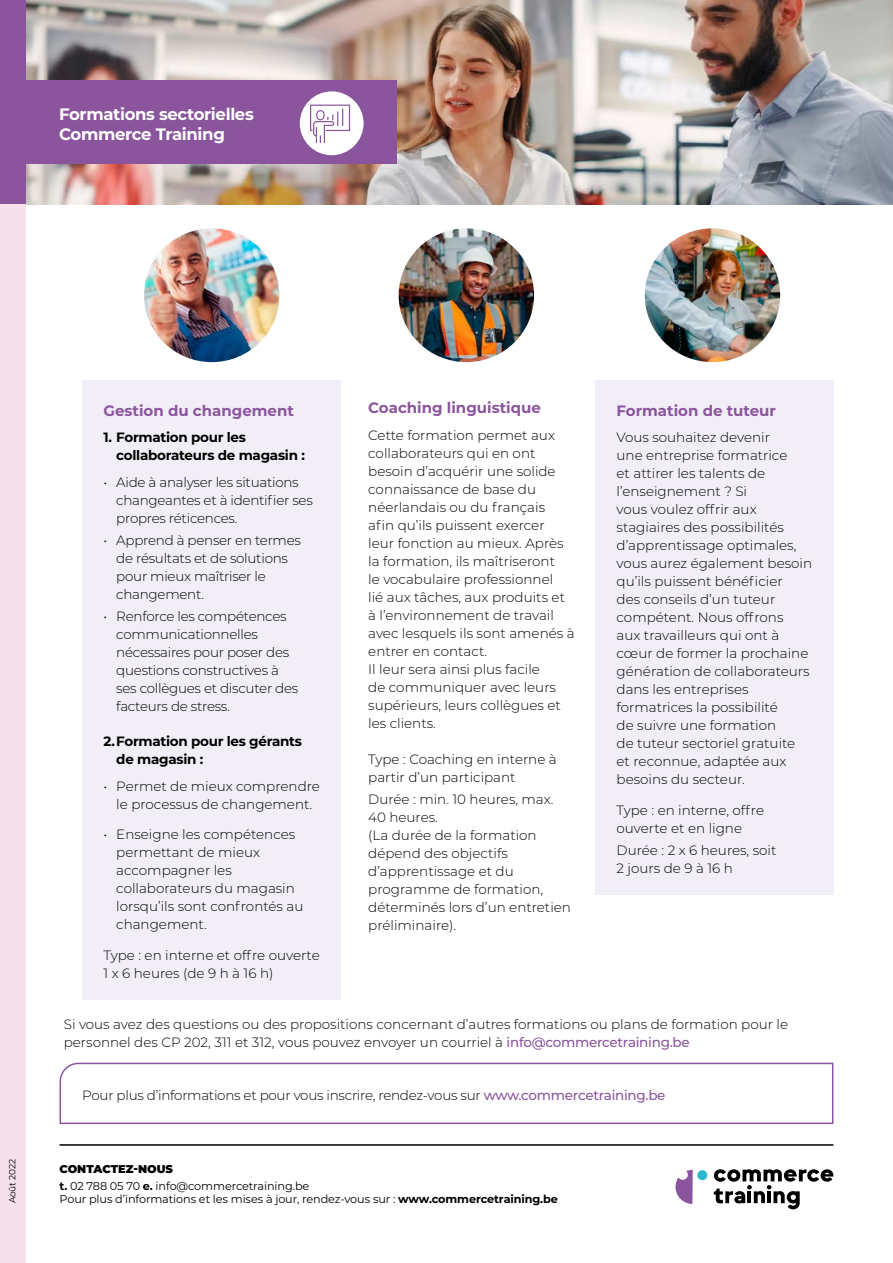
<style>
.page{position:relative;width:893px;height:1263px;background:#fff}
.page>*{position:absolute;margin:0;border:0;box-sizing:border-box;transform-origin:0 0}
.t1{font:700 16.5px/19.8px "Montserrat";letter-spacing:-.02em;color:#fff}
.t2{font:700 15px "Montserrat";color:#8b559d}
.t3{font:300 13.5px/18px "Montserrat";color:#000}
.t4{font:300 13.5px/18px "Montserrat";letter-spacing:-.02em;color:#000}
.t5{font:700 13.5px/18px "Montserrat";letter-spacing:-.02em;color:#000}
.t6{font:11.25px/16.2px "Montserrat";letter-spacing:-.01em;color:#000}
.t7{font:9px "Montserrat";letter-spacing:-.01em;color:#000}
.s1{font-weight:500;color:#8b559d}
.s2{font-weight:900}
.s3{font-weight:700}
</style>
<div class="page">
<img style="left:26px;top:0;width:867px;height:204px">
<div style="left:23px;top:81px;width:374px;height:83px;background:#8b559d"></div>
<svg style="left:59px;top:1062px;width:775px;height:63px"></svg>
<hr style="left:60px;top:1144px;width:773px;height:2px;background:#000">
<svg style="left:675px;top:1170px;width:18px;height:34px"></svg>
<div style="left:697px;top:1170px;width:10px;height:10px;background:#29b8ce;border-radius:50%"></div>
<svg style="left:714px;top:1169px;width:120px;height:40px"></svg>
<div style="left:300px;top:91px;width:64px;height:64px;background:#fff;border-radius:50%"></div>
<svg style="left:310px;top:105px;width:40px;height:38px"></svg>
<div style="left:0;top:0;width:26px;height:204px;background:#8b559d"></div>
<div style="left:595px;top:380px;width:238px;height:514px;background:#f2eef7"></div>
<div style="left:82px;top:380px;width:259px;height:619px;background:#f2eef7"></div>
<img style="left:399px;top:228px;width:135px;height:134px">
<img style="left:144px;top:228px;width:135px;height:134px">
<img style="left:645px;top:228px;width:135px;height:134px">
<div style="left:0;top:204px;width:25px;height:1059px;background:#f6e0ec"></div>
<p class="t1" style="left:59px;top:104px;width:196px">Formations sectorielles<br>Commerce Training</p>
<p class="t2" style="left:368px;top:397px;width:174px">Coaching linguistique</p>
<p class="t3" style="left:368px;top:425px;width:208px">Cette formation permet aux collaborateurs qui en ont besoin d’acquérir une solide connaissance de base du néerlandais ou du français<br>afin qu’ils puissent exercer<br>leur fonction au mieux. Après la formation, ils maîtriseront<br>le vocabulaire professionnel<br>lié aux tâches, aux produits et à l’environnement de travail avec lesquels ils sont amenés à entrer en contact.<br>Il leur sera ainsi plus facile<br>de communiquer avec leurs supérieurs, leurs collègues et les clients.</p>
<p class="t3" style="left:368px;top:749px;width:190px">Type : Coaching en interne à partir d’un participant</p>
<p class="t3" style="left:368px;top:790px;width:204px">Durée : min. 10 heures, max.<br>40 heures.<br>(La durée de la formation dépend des objectifs d’apprentissage et du programme de formation, déterminés lors d’un entretien préliminaire).</p>
<p class="t2" style="left:104px;top:400px;width:192px">Gestion du changement</p>
<p class="t5" style="left:116px;top:428px;width:190px;text-indent:-13px">1. Formation pour les collaborateurs de magasin :</p>
<p class="t4" style="left:116px;top:472px;width:198px;text-indent:-13px">• Aide à analyser les situations changeantes et à identifier ses propres réticences.</p>
<p class="t4" style="left:116px;top:531px;width:186px;text-indent:-13px">• Apprend à penser en termes de résultats et de solutions pour mieux maîtriser le changement.</p>
<p class="t4" style="left:116px;top:607px;width:184px;text-indent:-13px">• Renforce les compétences communicationnelles nécessaires pour poser des questions constructives à ses collègues et discuter des facteurs de stress.</p>
<p class="t5" style="left:116px;top:732px;width:187px;text-indent:-13px">2.Formation pour les gérants de magasin :</p>
<p class="t3" style="left:104px;top:776px;width:218px;text-align:center">• Permet de mieux comprendre le processus de changement.</p>
<p class="t3" style="left:116px;top:825px;width:189px;text-indent:-13px">• Enseigne les compétences permettant de mieux accompagner les collaborateurs du magasin lorsqu’ils sont confrontés au changement.</p>
<p class="t3" style="left:104px;top:946px;width:218px">Type : en interne et offre ouverte<br>1 x 6 heures (de 9 h à 16 h)</p>
<p class="t3" style="left:64px;top:1015px;width:726px">Si vous avez des questions ou des propositions concernant d’autres formations ou plans de formation pour le personnel des CP 202, 311 et 312, vous pouvez envoyer un courriel à <span class="s1">info@commercetraining.be</span></p>
<p class="t2" style="left:617px;top:400px;width:161px">Formation de tuteur</p>
<p class="t3" style="left:617px;top:428px;width:197px">Vous souhaitez devenir<br>une entreprise formatrice<br>et attirer les talents de l’enseignement ? Si<br>vous voulez offrir aux stagiaires des possibilités d’apprentissage optimales, vous aurez également besoin qu’ils puissent bénéficier<br>des conseils d’un tuteur compétent. Nous offrons<br>aux travailleurs qui ont à cœur de former la prochaine génération de collaborateurs dans les entreprises formatrices la possibilité<br>de suivre une formation<br>de tuteur sectoriel gratuite<br>et reconnue, adaptée aux besoins du secteur.</p>
<p class="t3" style="left:617px;top:801px;width:149px">Type : en interne, offre ouverte et en ligne</p>
<p class="t3" style="left:617px;top:841px;width:161px">Durée : 2 x 6 heures, soit<br>2 jours de 9 à 16 h</p>
<p class="t4" style="left:82px;top:1086px;width:585px">Pour plus d’informations et pour vous inscrire, rendez-vous sur <span class="s1">www.commercetraining.be</span></p>
<p class="t7" style="left:6px;top:1203px;width:46px;rotate:-90deg">Août 2022</p>
<p class="t6" style="left:60px;top:1161px;width:251px"><span class="s2">CONTACTEZ-NOUS<br></span><span class="s3">t.</span> 02 788 05 70 <span class="s3">e.</span> info@commercetraining.be</p>
<p class="t6" style="left:60px;top:1191px;width:500px">Pour plus d’informations et les mises à jour, rendez-vous sur : <span class="s3">www.commercetraining.be</span></p>
</div>
